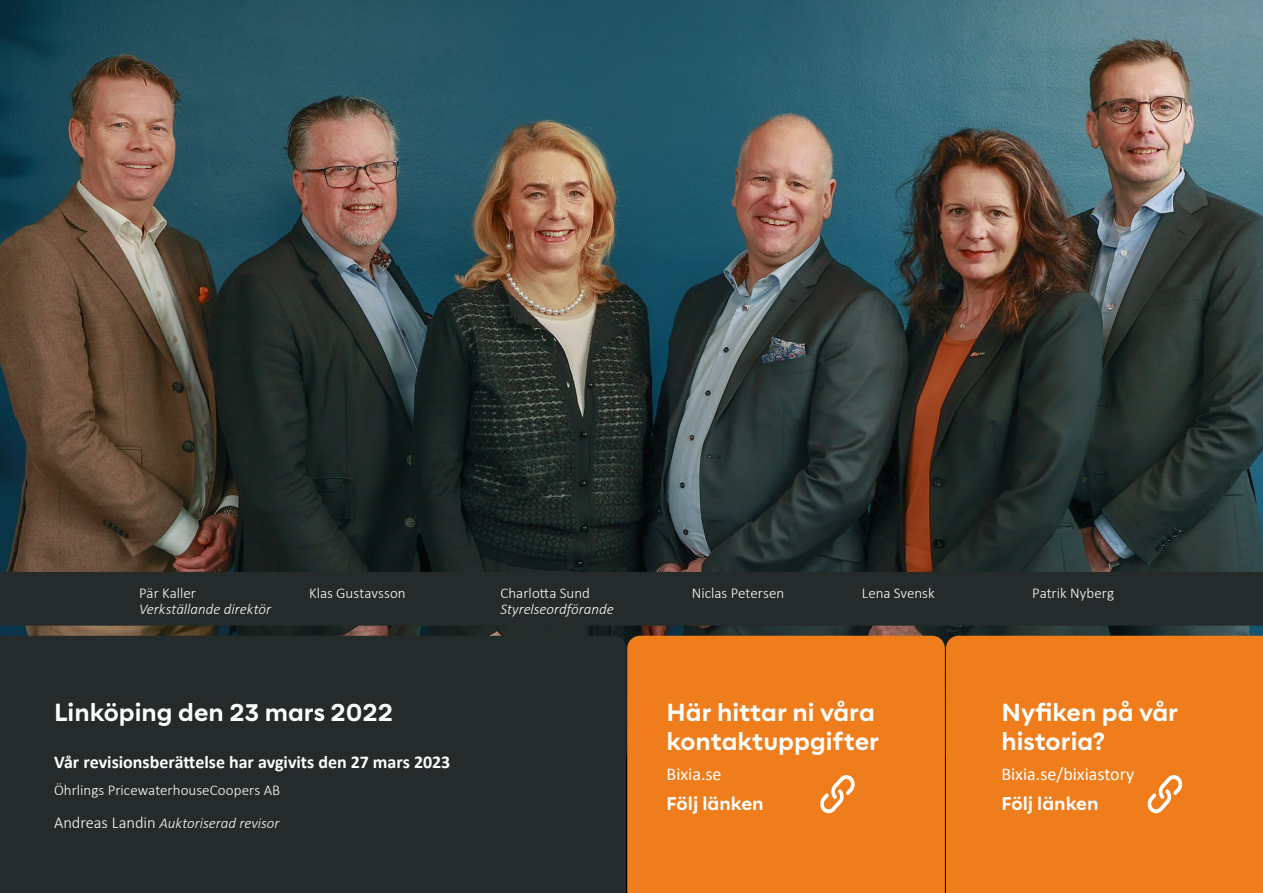
<style>
.page{position:relative;width:1263px;height:893px;background:#fff}
.page>*{position:absolute;margin:0;border:0;box-sizing:border-box;transform-origin:0 0}
.t1{font:700 24px/28.8px "Corsa Grotesk";color:#fff}
.t2{font:700 18px "Calibri";color:#fff}
.t3{font:18px "Calibri";color:#fff}
.t4{font:700 18px "Corsa Grotesk";color:#fff}
.t5{font:300 15px "Calibri";color:#fff}
.t6{font:italic 300 15px "Calibri";color:#fff}
.s1{font-style:normal;font-size:16.5px}
</style>
<div class="page">
<img style="left:0;top:0;width:1263px;height:754px">
<div style="left:946px;top:636px;width:317px;height:257px;background:#ef7d1b"></div>
<div style="left:627px;top:636px;width:318px;height:257px;background:#ef7d1b"></div>
<div style="left:0;top:636px;width:626px;height:257px;background:#252b2a"></div>
<div style="left:0;top:572px;width:1263px;height:54px;background:#252b2a"></div>
<svg style="left:1147px;top:775px;width:36px;height:38px"></svg>
<svg style="left:819px;top:775px;width:36px;height:38px"></svg>
<p class="t5" style="left:139px;top:583px;width:59px">Pär Kaller</p>
<p class="t5" style="left:309px;top:583px;width:98px">Klas Gustavsson</p>
<p class="t5" style="left:500px;top:583px;width:91px">Charlotta Sund</p>
<p class="t5" style="left:692px;top:583px;width:94px">Niclas Petersen</p>
<p class="t5" style="left:862px;top:583px;width:74px">Lena Svensk</p>
<p class="t5" style="left:1032px;top:583px;width:84px">Patrik Nyberg</p>
<p class="t6" style="left:139px;top:600px;width:134px">Verkställande direktör</p>
<p class="t6" style="left:500px;top:600px;width:115px">Styrelseordförande</p>
<h1 class="t1" style="left:54px;top:697px;width:340px">Linköping den 23 mars 2022</h1>
<p class="t2" style="left:54px;top:749px;width:398px">Vår revisionsberättelse har avgivits den 27 mars 2023</p>
<p class="t5" style="left:54px;top:780px;width:228px">Öhrlings PricewaterhouseCoopers AB</p>
<p class="t6" style="left:54px;top:814px;width:227px"><span class="s1">Andreas Landin</span> Auktoriserad revisor</p>
<h1 class="t1" style="left:666px;top:697px;width:214px">Här hittar ni våra kontaktuppgifter</h1>
<p class="t3" style="left:666px;top:761px;width:56px">Bixia.se</p>
<p class="t4" style="left:666px;top:791px;width:99px">Följ länken</p>
<h1 class="t1" style="left:1001px;top:697px;width:178px">Nyfiken på vår historia?</h1>
<p class="t3" style="left:1001px;top:761px;width:134px">Bixia.se/bixiastory</p>
<p class="t4" style="left:1001px;top:791px;width:99px">Följ länken</p>
</div>
